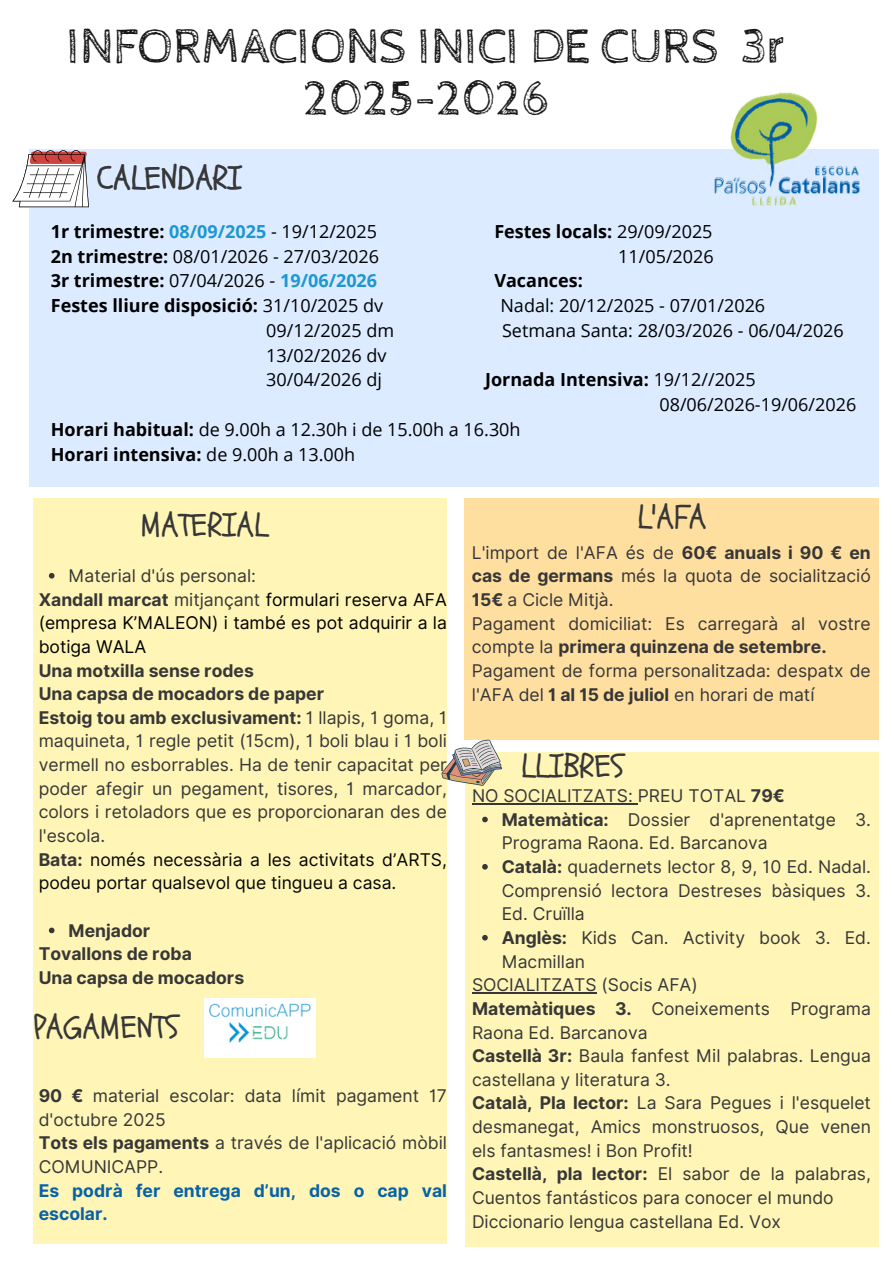
<style>
.page{position:relative;width:894px;height:1264px;background:#fff}
.page>*{position:absolute;margin:0;border:0;box-sizing:border-box;transform-origin:0 0}
.t1{font:49.5px/51.8px "Cabin Sketch";color:#191919;text-align:center}
.t2{font:32.4px "Schoolbell";color:#373737}
.t3{font:18px "Open Sans";color:#000}
.t4{font:700 18px "Open Sans";color:#000}
.t5{font:17.55px/23.7px "Inter";color:#373737}
.t6{font:17.55px/23.7px "Inter";color:#000;text-align:justify}
.t7{font:700 17.55px/23.7px "Inter";color:#373737}
.t8{font:17.55px/23.7px "Inter";color:#040606}
.t9{font:700 17.55px/23.7px "Inter";color:#0762a8}
.s1{color:#1d97d2}
.s2{font-weight:400}
.s3{font-weight:700}
.s4{font-weight:700;color:#373737}
.s5{color:#373737}
</style>
<div class="page">
<div style="left:33px;top:498px;width:414px;height:745px;background:#fff5b6"></div>
<div style="left:464px;top:498px;width:413px;height:241px;background:#ffdfa0"></div>
<div style="left:464px;top:751px;width:414px;height:495px;background:#fff5b6"></div>
<svg style="left:441px;top:739px;width:61px;height:46px"></svg>
<svg style="left:49px;top:573px;width:5px;height:5px"></svg>
<svg style="left:49px;top:927px;width:5px;height:6px"></svg>
<img style="left:204px;top:998px;width:111px;height:59px">
<hr style="left:472px;top:803px;width:165px;height:1px;background:#373737">
<svg style="left:482px;top:816px;width:5px;height:6px"></svg>
<svg style="left:482px;top:864px;width:5px;height:5px"></svg>
<svg style="left:482px;top:935px;width:5px;height:5px"></svg>
<hr style="left:472px;top:992px;width:124px;height:1px;background:#373737">
<div style="left:29px;top:150px;width:848px;height:337px;background:#d6e8ff"></div>
<svg style="left:12px;top:150px;width:77px;height:57px"></svg>
<img style="left:695px;top:92px;width:183px;height:132px">
<h1 class="t1" style="left:67px;top:22px;width:720px">INFORMACIONS INICI DE CURS 3r<br>2025-2026</h1>
<p class="t2" style="left:97px;top:157px;width:146px">CALENDARI</p>
<p class="t4" style="left:51px;top:218px;width:328px">1r trimestre: <span class="s1">08/09/2025</span> <span class="s2">- 19/12/2025</span></p>
<p class="t4" style="left:494px;top:218px;width:220px">Festes locals: <span class="s2">29/09/2025</span></p>
<p class="t3" style="left:51px;top:243px;width:330px"><span class="s3">2n trimestre:</span> 08/01/2026 - 27/03/2026</p>
<p class="t3" style="left:618px;top:243px;width:97px">11/05/2026</p>
<h4 class="t4" style="left:51px;top:268px;width:328px">3r trimestre: <span class="s2">07/04/2026 -</span> <span class="s1">19/06/2026</span></h4>
<h4 class="t4" style="left:494px;top:268px;width:90px">Vacances:</h4>
<p class="t4" style="left:51px;top:293px;width:334px">Festes lliure disposició: <span class="s2">31/10/2025 dv</span></p>
<p class="t3" style="left:500px;top:293px;width:266px">Nadal: 20/12/2025 - 07/01/2026</p>
<p class="t3" style="left:266px;top:317px;width:129px">09/12/2025 dm</p>
<p class="t3" style="left:502px;top:317px;width:343px">Setmana Santa: 28/03/2026 - 06/04/2026</p>
<p class="t3" style="left:266px;top:342px;width:122px">13/02/2026 dv</p>
<p class="t3" style="left:266px;top:367px;width:117px">30/04/2026 dj</p>
<p class="t4" style="left:485px;top:367px;width:272px">Jornada Intensiva: <span class="s2">19/12//2025</span></p>
<p class="t3" style="left:659px;top:392px;width:198px">08/06/2026-19/06/2026</p>
<h2 class="t3" style="left:51px;top:417px;width:471px"><span class="s3">Horari habitual:</span> de 9.00h a 12.30h i de 15.00h a 16.30h</h2>
<h3 class="t4" style="left:51px;top:441px;width:306px">Horari intensiva: <span class="s2">de 9.00h a 13.00h</span></h3>
<p class="t2" style="left:140px;top:504px;width:129px">MATERIAL</p>
<h2 class="t5" style="left:68px;top:563px;width:189px">Material d'ús personal:</h2>
<p class="t6" style="left:39px;top:587px;width:409px"><span class="s4">Xandall marcat</span> <span class="s5">mitjançant</span> formulari reserva AFA (empresa K’MALEON) i també es pot adquirir a la botiga WALA</p>
<p class="t7" style="left:39px;top:658px;width:287px">Una motxilla sense rodes<br>Una capsa de mocadors de paper</p>
<p class="t5" style="left:39px;top:705px;width:409px;text-align:justify"><span class="s3">Estoig tou amb exclusivament:</span> 1 llapis, 1 goma, 1 maquineta, 1 regle petit (15cm), 1 boli blau i 1 boli vermell no esborrables. Ha de tenir capacitat per poder afegir un pegament, tisores, 1 marcador, colors i retoladors que es proporcionaran des de l'escola.</p>
<p class="t8" style="left:39px;top:847px;width:409px"><span class="s4">Bata:</span> només necessària a les activitats d’ARTS, podeu portar qualsevol que tingueu a casa.</p>
<p class="t7" style="left:39px;top:918px;width:207px;text-indent:30px">Menjador<br>Tovallons de roba<br>Una capsa de mocadors</p>
<p class="t2" style="left:33px;top:1005px;width:147px">PAGAMENTS</p>
<p class="t5" style="left:39px;top:1083px;width:409px"><span class="s3">90 €</span> material escolar: data límit pagament 17 d'octubre 2025</p>
<p class="t5" style="left:39px;top:1131px;width:409px"><span class="s3">Tots els pagaments</span> a través de l'aplicació mòbil<br>COMUNICAPP.</p>
<p class="t9" style="left:39px;top:1178px;width:409px">Es podrà fer entrega d’un, dos o cap val escolar.</p>
<p class="t2" style="left:637px;top:495px;width:70px">L'AFA</p>
<p class="t5" style="left:471px;top:540px;width:400px;text-align:justify">L'import de l'AFA és de <span class="s3">60€ anuals i 90 € en cas de germans</span> més la quota de socialització <span class="s3">15€</span> a Cicle Mitjà.</p>
<p class="t5" style="left:471px;top:611px;width:400px">Pagament domiciliat: Es carregarà al vostre compte la <span class="s3">primera quinzena de setembre.<br></span>Pagament de forma personalitzada: despatx de l'AFA del <span class="s3">1 al 15 de juliol</span> en horari de matí</p>
<p class="t2" style="left:521px;top:744px;width:104px">LLIBRES</p>
<h2 class="t5" style="left:501px;top:783px;width:284px;text-indent:-30px">NO SOCIALITZATS: PREU TOTAL <span class="s3">79€<br>Matemàtica:</span></h2>
<h2 class="t5" style="left:501px;top:807px;width:370px;text-indent:126px">Dossier d'aprenentatge 3.<br>Programa Raona. Ed. Barcanova</h2>
<p class="t5" style="left:501px;top:854px;width:370px;text-align:justify"><span class="s3">Català:</span> quadernets lector 8, 9, 10 Ed. Nadal.<br>Comprensió lectora Destreses bàsiques 3.<br>Ed. Cruïlla</p>
<p class="t5" style="left:501px;top:925px;width:370px"><span class="s3">Anglès:</span> Kids Can. Activity book 3. Ed.<br>Macmillan</p>
<p class="t5" style="left:472px;top:973px;width:227px">SOCIALITZATS (Socis AFA)<br><span class="s3">Matemàtiques 3.</span></p>
<p class="t5" style="left:651px;top:996px;width:221px">Coneixements Programa</p>
<p class="t5" style="left:472px;top:1020px;width:177px">Raona Ed. Barcanova</p>
<h2 class="t5" style="left:472px;top:1043px;width:400px"><span class="s3">Castellà 3r:</span> Baula fanfest Mil palabras. Lengua castellana y literatura 3.</h2>
<p class="t5" style="left:472px;top:1091px;width:400px;text-align:justify"><span class="s3">Català, Pla lector:</span> La Sara Pegues i l'esquelet desmanegat, Amics monstruosos, Que venen els fantasmes! i Bon Profit!</p>
<p class="t5" style="left:472px;top:1162px;width:400px"><span class="s3">Castellà, pla lector:</span> El sabor de la palabras,<br>Cuentos fantásticos para conocer el mundo</p>
<p class="t5" style="left:472px;top:1209px;width:310px">Diccionario lengua castellana Ed. Vox</p>
</div>
